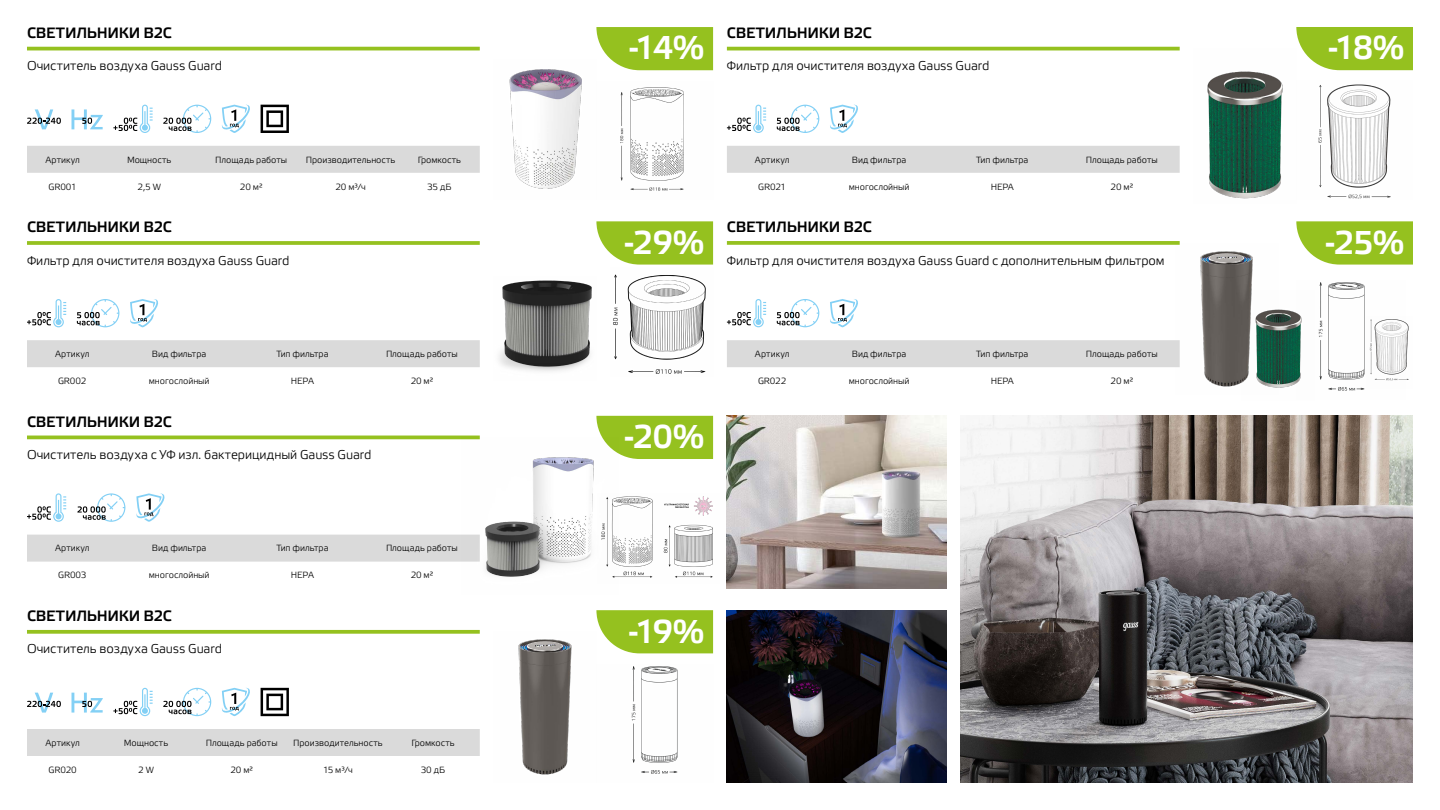
<style>
.page{position:relative;width:1440px;height:810px;background:#fff}
.page>*{position:absolute;margin:0;border:0;box-sizing:border-box;transform-origin:0 0}
.t1{font:33px "Etelka Medium Pro";letter-spacing:-.06em;color:#fff}
.t2{font:15px "Etelka Medium Pro";letter-spacing:-.015em;color:#000}
.t3{font:12.75px "Etelka Light Pro";letter-spacing:-.005em;color:#000}
.t4{font:9px "Etelka Light Pro";letter-spacing:-.005em;color:#000}
</style>
<div class="page">
<svg style="left:727px;top:241px;width:453px;height:4px;background:#9bc42c"></svg>
<hr style="left:727px;top:47px;width:453px;height:3px;background:#95c11f">
<svg style="left:27px;top:241px;width:453px;height:4px;background:#9bc42c"></svg>
<img style="left:1175px;top:243px;width:78px;height:144px">
<img style="left:1318px;top:282px;width:47px;height:109px">
<div style="left:727px;top:146px;width:453px;height:27px;background:#dadada"></div>
<div style="left:27px;top:340px;width:453px;height:27px;background:#dadada"></div>
<div style="left:727px;top:340px;width:453px;height:27px;background:#dadada"></div>
<svg style="left:830px;top:105px;width:28px;height:28px"></svg>
<svg style="left:727px;top:105px;width:39px;height:28px"></svg>
<svg style="left:777px;top:105px;width:42px;height:28px"></svg>
<svg style="left:130px;top:299px;width:28px;height:28px"></svg>
<svg style="left:27px;top:299px;width:39px;height:28px"></svg>
<svg style="left:77px;top:299px;width:42px;height:28px"></svg>
<svg style="left:830px;top:299px;width:28px;height:28px"></svg>
<svg style="left:727px;top:299px;width:39px;height:28px"></svg>
<svg style="left:777px;top:299px;width:42px;height:28px"></svg>
<img style="left:1207px;top:71px;width:76px;height:128px">
<img style="left:499px;top:280px;width:93px;height:92px">
<img style="left:1242px;top:291px;width:60px;height:97px">
<img style="left:1318px;top:84px;width:73px;height:115px">
<img style="left:613px;top:274px;width:93px;height:100px">
<img style="left:1369px;top:319px;width:40px;height:62px">
<svg style="left:1296px;top:27px;width:117px;height:43px;background:#9dc631"></svg>
<svg style="left:596px;top:221px;width:117px;height:44px;background:#9fc735"></svg>
<svg style="left:1296px;top:221px;width:117px;height:44px;background:#9fc735"></svg>
<svg style="left:27px;top:630px;width:453px;height:4px;background:#9dc530"></svg>
<div style="left:27px;top:729px;width:453px;height:27px;background:#dadada"></div>
<svg style="left:222px;top:688px;width:28px;height:28px"></svg>
<svg style="left:27px;top:693px;width:34px;height:20px"></svg>
<svg style="left:163px;top:688px;width:48px;height:28px"></svg>
<div style="left:277px;top:686px;width:12px;height:32px;background:#d2d2d2"></div>
<svg style="left:261px;top:688px;width:28px;height:28px"></svg>
<svg style="left:113px;top:688px;width:40px;height:28px"></svg>
<svg style="left:72px;top:693px;width:31px;height:20px"></svg>
<img style="left:518px;top:639px;width:54px;height:136px">
<img style="left:631px;top:666px;width:47px;height:108px">
<svg style="left:596px;top:610px;width:117px;height:43px;background:#9dc631"></svg>
<hr style="left:27px;top:47px;width:453px;height:3px;background:#95c11f">
<div style="left:27px;top:146px;width:453px;height:27px;background:#dadada"></div>
<svg style="left:222px;top:105px;width:28px;height:28px"></svg>
<svg style="left:27px;top:109px;width:34px;height:20px"></svg>
<svg style="left:163px;top:105px;width:48px;height:28px"></svg>
<svg style="left:277px;top:104px;width:12px;height:1px"></svg>
<svg style="left:261px;top:105px;width:28px;height:28px"></svg>
<svg style="left:113px;top:105px;width:40px;height:28px"></svg>
<svg style="left:72px;top:109px;width:31px;height:20px"></svg>
<img style="left:509px;top:69px;width:73px;height:120px">
<img style="left:620px;top:87px;width:64px;height:104px">
<svg style="left:596px;top:27px;width:117px;height:43px;background:#9dc631"></svg>
<hr style="left:27px;top:436px;width:453px;height:3px;background:#95c11f">
<div style="left:27px;top:535px;width:435px;height:27px;background:#dadada"></div>
<svg style="left:136px;top:493px;width:29px;height:29px"></svg>
<svg style="left:27px;top:493px;width:39px;height:29px"></svg>
<div style="left:596px;top:416px;width:117px;height:43px;background:#95c11f"></div>
<img style="left:462px;top:437px;width:157px;height:140px">
<img style="left:598px;top:494px;width:115px;height:84px">
<svg style="left:77px;top:493px;width:48px;height:29px"></svg>
<img style="left:960px;top:416px;width:453px;height:367px">
<img style="left:727px;top:610px;width:219px;height:173px">
<img style="left:727px;top:416px;width:219px;height:173px">
<h2 class="t2" style="left:27px;top:24px;width:146px">СВЕТИЛЬНИКИ B2C</h2>
<h3 class="t3" style="left:27px;top:59px;width:197px">Очиститель воздуха Gauss Guard</h3>
<p class="t4" style="left:45px;top:155px;width:36px">Артикул</p>
<p class="t4" style="left:127px;top:155px;width:46px">Мощность</p>
<p class="t4" style="left:215px;top:155px;width:73px">Площадь работы</p>
<p class="t4" style="left:306px;top:155px;width:91px">Производительность</p>
<p class="t4" style="left:418px;top:155px;width:45px">Громкость</p>
<p class="t4" style="left:49px;top:182px;width:30px">GR001</p>
<p class="t4" style="left:138px;top:182px;width:25px">2,5 W</p>
<p class="t4" style="left:240px;top:182px;width:24px">20 м²</p>
<p class="t4" style="left:335px;top:182px;width:32px">20 м³/ч</p>
<p class="t4" style="left:427px;top:182px;width:26px">35 дБ</p>
<h2 class="t2" style="left:27px;top:219px;width:146px">СВЕТИЛЬНИКИ B2C</h2>
<h3 class="t3" style="left:27px;top:253px;width:264px">Фильтр для очистителя воздуха Gauss Guard</h3>
<p class="t4" style="left:55px;top:349px;width:36px">Артикул</p>
<p class="t4" style="left:152px;top:349px;width:56px">Вид фильтра</p>
<p class="t4" style="left:276px;top:349px;width:54px">Тип фильтра</p>
<p class="t4" style="left:386px;top:349px;width:73px">Площадь работы</p>
<p class="t4" style="left:58px;top:376px;width:30px">GR002</p>
<p class="t4" style="left:149px;top:376px;width:62px">многослойный</p>
<p class="t4" style="left:291px;top:376px;width:25px">HEPA</p>
<p class="t4" style="left:411px;top:376px;width:24px">20 м²</p>
<h2 class="t2" style="left:27px;top:413px;width:146px">СВЕТИЛЬНИКИ B2C</h2>
<h3 class="t3" style="left:27px;top:448px;width:346px">Очиститель воздуха с УФ изл. бактерицидный Gauss Guard</h3>
<p class="t4" style="left:55px;top:543px;width:36px">Артикул</p>
<p class="t4" style="left:152px;top:543px;width:56px">Вид фильтра</p>
<p class="t4" style="left:276px;top:543px;width:54px">Тип фильтра</p>
<p class="t4" style="left:386px;top:543px;width:73px">Площадь работы</p>
<p class="t4" style="left:58px;top:570px;width:30px">GR003</p>
<p class="t4" style="left:149px;top:570px;width:62px">многослойный</p>
<p class="t4" style="left:291px;top:570px;width:25px">HEPA</p>
<p class="t4" style="left:411px;top:570px;width:24px">20 м²</p>
<h2 class="t2" style="left:27px;top:608px;width:146px">СВЕТИЛЬНИКИ B2C</h2>
<h3 class="t3" style="left:27px;top:642px;width:197px">Очиститель воздуха Gauss Guard</h3>
<p class="t4" style="left:45px;top:738px;width:36px">Артикул</p>
<p class="t4" style="left:124px;top:738px;width:46px">Мощность</p>
<p class="t4" style="left:206px;top:738px;width:73px">Площадь работы</p>
<p class="t4" style="left:293px;top:738px;width:91px">Производительность</p>
<p class="t4" style="left:411px;top:738px;width:45px">Громкость</p>
<p class="t4" style="left:49px;top:765px;width:30px">GR020</p>
<p class="t4" style="left:138px;top:765px;width:17px">2 W</p>
<p class="t4" style="left:230px;top:765px;width:24px">20 м²</p>
<p class="t4" style="left:323px;top:765px;width:31px">15 м³/ч</p>
<p class="t4" style="left:421px;top:765px;width:26px">30 дБ</p>
<h1 class="t1" style="left:629px;top:30px;width:77px">-14%</h1>
<h2 class="t2" style="left:727px;top:24px;width:146px">СВЕТИЛЬНИКИ B2C</h2>
<h3 class="t3" style="left:727px;top:59px;width:264px">Фильтр для очистителя воздуха Gauss Guard</h3>
<p class="t4" style="left:755px;top:155px;width:36px">Артикул</p>
<p class="t4" style="left:852px;top:155px;width:56px">Вид фильтра</p>
<p class="t4" style="left:976px;top:155px;width:54px">Тип фильтра</p>
<p class="t4" style="left:1086px;top:155px;width:73px">Площадь работы</p>
<p class="t4" style="left:758px;top:182px;width:29px">GR021</p>
<p class="t4" style="left:849px;top:182px;width:62px">многослойный</p>
<p class="t4" style="left:991px;top:182px;width:25px">HEPA</p>
<p class="t4" style="left:1111px;top:182px;width:24px">20 м²</p>
<h1 class="t1" style="left:1328px;top:30px;width:78px">-18%</h1>
<h2 class="t2" style="left:727px;top:219px;width:146px">СВЕТИЛЬНИКИ B2C</h2>
<h3 class="t3" style="left:727px;top:253px;width:439px">Фильтр для очистителя воздуха Gauss Guard с дополнительным фильтром</h3>
<h1 class="t1" style="left:624px;top:224px;width:82px">-29%</h1>
<h1 class="t1" style="left:1325px;top:224px;width:81px">-25%</h1>
<h1 class="t1" style="left:624px;top:419px;width:82px">-20%</h1>
<p class="t4" style="left:755px;top:349px;width:36px">Артикул</p>
<p class="t4" style="left:852px;top:349px;width:56px">Вид фильтра</p>
<p class="t4" style="left:976px;top:349px;width:54px">Тип фильтра</p>
<p class="t4" style="left:1086px;top:349px;width:73px">Площадь работы</p>
<p class="t4" style="left:758px;top:376px;width:30px">GR022</p>
<p class="t4" style="left:849px;top:376px;width:62px">многослойный</p>
<p class="t4" style="left:991px;top:376px;width:25px">HEPA</p>
<p class="t4" style="left:1111px;top:376px;width:24px">20 м²</p>
<h1 class="t1" style="left:629px;top:613px;width:78px">-19%</h1>
</div>
